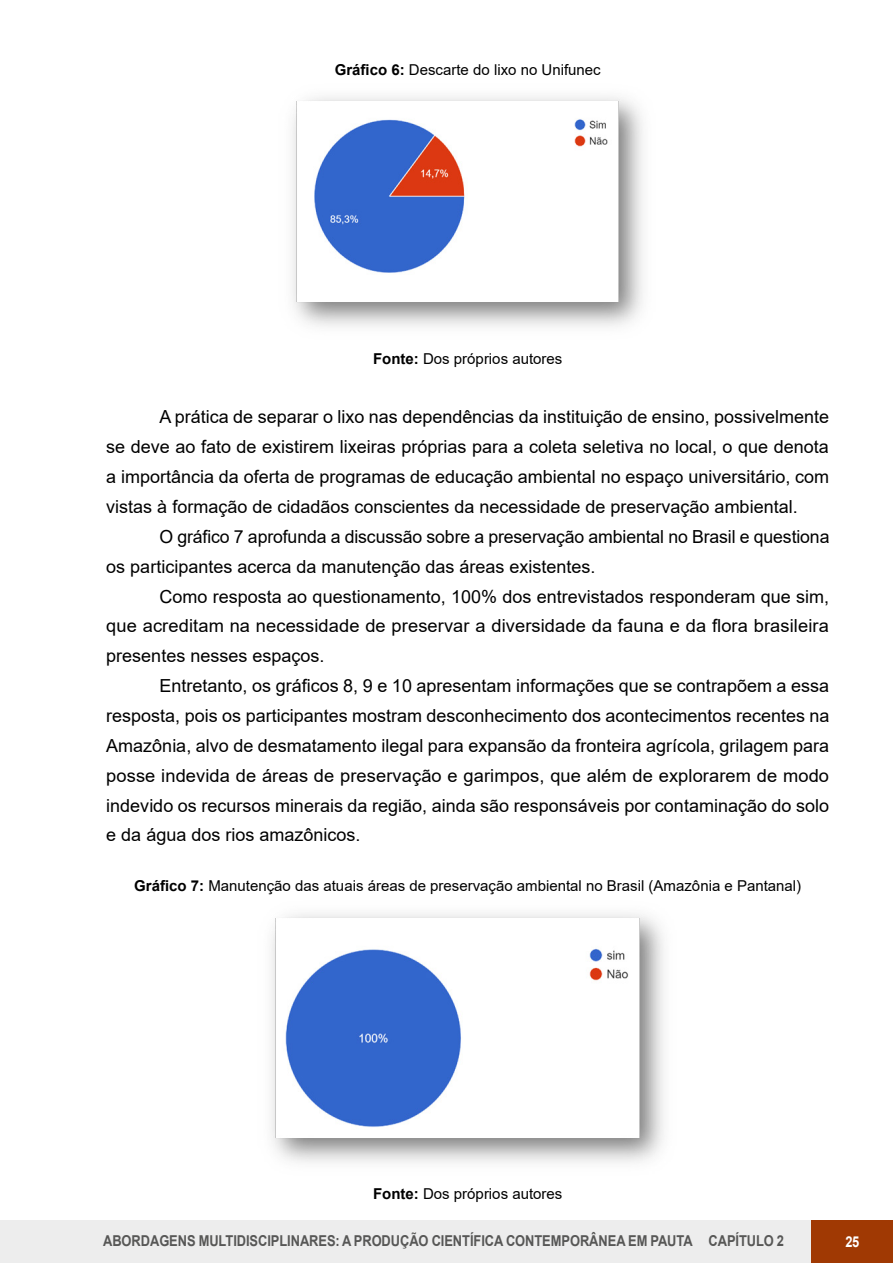
<style>
.page{position:relative;width:893px;height:1263px;background:#fff}
.page>*{position:absolute;margin:0;border:0;box-sizing:border-box;transform-origin:0 0}
.t1{font:18px/29.8px "Arial";color:#000;text-align:justify}
.t2{font:15px "Arial";color:#000}
.t3{font:700 15px "Arial";letter-spacing:-.005em;color:#575756;scale:.86 1}
.t4{font:700 15px "Arial";color:#fff;scale:.86 1}
.s1{font-weight:700}
</style>
<div class="page">
<div style="left:0;top:1221px;width:893px;height:42px;background:#ededed"></div>
<div style="left:812px;top:1221px;width:81px;height:42px;background:#a03903"></div>
<img style="left:292px;top:97px;width:351px;height:230px">
<img style="left:271px;top:914px;width:393px;height:249px">
<p class="t2" style="left:335px;top:59px;width:267px"><span class="s1">Gráfico 6:</span> Descarte do lixo no Unifunec</p>
<p class="t2" style="left:373px;top:348px;width:191px"><span class="s1">Fonte:</span> Dos próprios autores</p>
<p class="t1" style="left:106px;top:402px;width:724px;text-indent:53px">A prática de separar o lixo nas dependências da instituição de ensino, possivelmente se deve ao fato de existirem lixeiras próprias para a coleta seletiva no local, o que denota a importância da oferta de programas de educação ambiental no espaço universitário, com vistas à formação de cidadãos conscientes da necessidade de preservação ambiental.</p>
<p class="t1" style="left:106px;top:521px;width:725px;text-indent:53px">O gráfico 7 aprofunda a discussão sobre a preservação ambiental no Brasil e questiona os participantes acerca da manutenção das áreas existentes.</p>
<p class="t1" style="left:106px;top:581px;width:724px;text-indent:53px">Como resposta ao questionamento, 100% dos entrevistados responderam que sim, que acreditam na necessidade de preservar a diversidade da fauna e da flora brasileira presentes nesses espaços.</p>
<p class="t1" style="left:106px;top:671px;width:725px;text-indent:53px">Entretanto, os gráficos 8, 9 e 10 apresentam informações que se contrapõem a essa resposta, pois os participantes mostram desconhecimento dos acontecimentos recentes na Amazônia, alvo de desmatamento ilegal para expansão da fronteira agrícola, grilagem para posse indevida de áreas de preservação e garimpos, que além de explorarem de modo indevido os recursos minerais da região, ainda são responsáveis por contaminação do solo e da água dos rios amazônicos.</p>
<p class="t2" style="left:134px;top:876px;width:668px"><span class="s1">Gráfico 7:</span> Manutenção das atuais áreas de preservação ambiental no Brasil (Amazônia e Pantanal)</p>
<p class="t2" style="left:373px;top:1183px;width:191px"><span class="s1">Fonte:</span> Dos próprios autores</p>
<p class="t3" style="left:103px;top:1230px;width:793px">ABORDAGENS MULTIDISCIPLINARES: A PRODUÇÃO CIENTÍFICA CONTEMPORÂNEA EM PAUTA CAPÍTULO 2</p>
<p class="t4" style="left:845px;top:1231px;width:18px">25</p>
</div>
